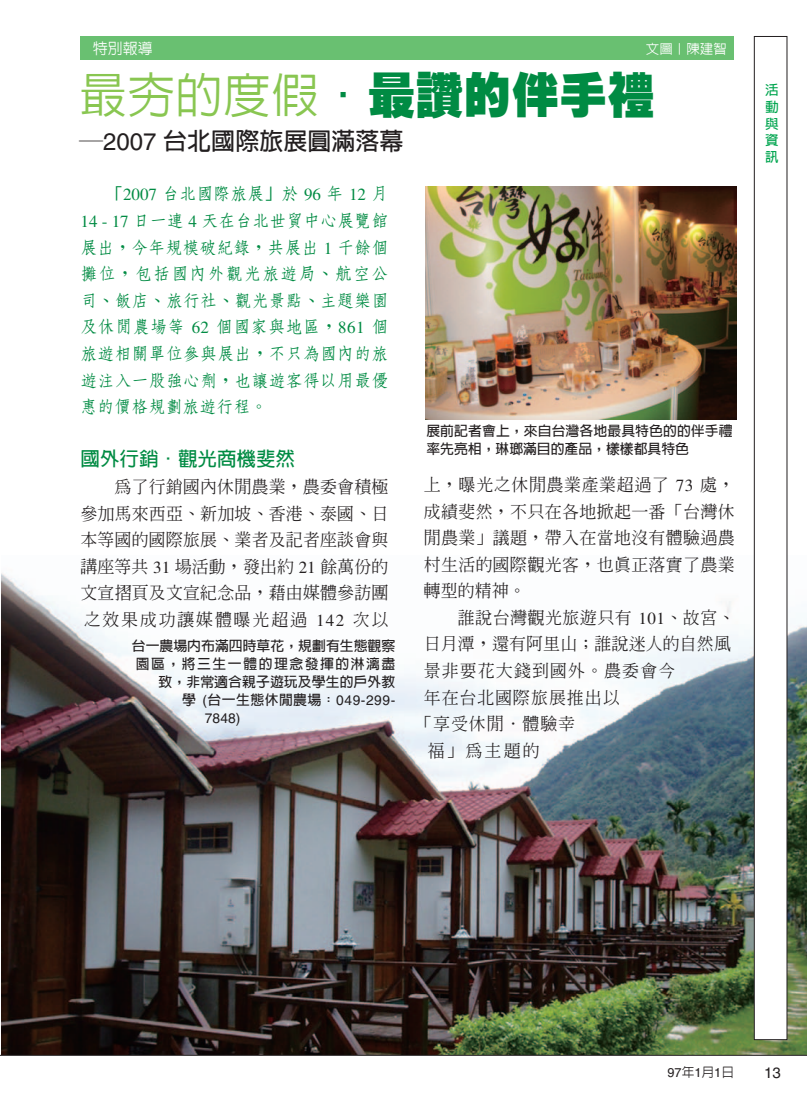
<style>
.page{position:relative;width:807px;height:1105px;background:#fff}
.page>*{position:absolute;margin:0;border:0;box-sizing:border-box;transform-origin:0 0}
.t1{font:900 48px "Lin Gothic";color:#008b43}
.t2{font:700 24px "Lin Gothic";color:#231f20}
.t3{font:700 19.5px "Lin Gothic";color:#008b43}
.t4{font:500 16.95px/26.5px "Inn Ming";letter-spacing:.015em;color:#231f20;text-align:justify}
.t5{font:700 16.95px/26.5px "Nan Sung";letter-spacing:.005em;color:#008b43;text-align:justify}
.t6{font:500 16.95px "Inn Ming";letter-spacing:.06em;color:#231f20}
.t7{font:500 16.95px "Inn Ming";letter-spacing:.05em;color:#231f20}
.t8{font:500 15px "Lin Gothic";color:#fff}
.t9{font:15px "Helvetica";color:#231f20}
.t10{font:700 13.8px/18px "Lin Gothic";letter-spacing:.01em;color:#231f20}
.t11{font:13.8px "Helvetica";color:#231f20}
.t12{font:500 13.5px "Lin Gothic";color:#fff}
.t13{font:700 13.5px/16.5px "Lin Gothic";color:#00a54f;text-align:justify}
.t14{font:12.75px "Helvetica";color:#231f20}
.s1{font-weight:500;color:#89c651}
.s2{font-weight:500}
.s3{font-family:"Helvetica";font-weight:400}
.s4{font-family:"Times";font-weight:400}
.s5{font-family:"Lin Gothic";font-weight:500}
</style>
<div class="page">
<img style="left:0;top:36px;width:807px;height:1020px">
<p class="t8" style="left:93px;top:41px;width:62px">特別報導</p>
<p class="t12" style="left:646px;top:42px;width:82px">文圖誥陳建智</p>
<h1 class="t1" style="left:79px;top:70px;width:577px"><span class="s1">最夯的度假</span><span class="s2">騎</span>最讚的伴手禮</h1>
<h2 class="t2" style="left:79px;top:129px;width:326px">─<span class="s3">2007</span> 台北國際旅展圓滿落幕</h2>
<p class="t5" style="left:80px;top:181px;width:309px;text-indent:26px">「<span class="s4">2007</span> 台北國際旅展」於 <span class="s4">96</span> 年 <span class="s4">12</span> 月<span class="s4">14 - 17</span> 日一連 <span class="s4">4</span> 天在台北世貿中心展覽館展出盓今年規模破紀錄盓共展出 <span class="s4">1</span> 千餘個攤位盓包括國內外觀光旅遊局盚航空公司盚飯店盚旅行社盚觀光景點盚主題樂園及休閒農場等 <span class="s4">62</span> 個國家與地區盓<span class="s4">861</span> 個旅遊相關單位參與展出盓不只為國內的旅遊注入一股強心劑盓也讓遊客得以用最優惠的價格規劃旅遊行程。</p>
<p class="t3" style="left:80px;top:449px;width:216px">國外行銷隊觀光商機斐然</p>
<p class="t4" style="left:80px;top:473px;width:309px;text-indent:34px">為了行銷國內休馵農業，農委會積極參加馬來西亞、新加坡、香港、泰國、日本等國的國際旅展、業賝襛記賝座談會與講座等共 <span class="s4">31</span> 場活動，發出約 <span class="s4">21</span> 餘萬份的文宣摺頁襛文宣紀念品，藉由媒體參訪團之效果成功讓媒體曝光超過 <span class="s4">142</span> 次以</p>
<p class="t4" style="left:424px;top:471px;width:312px">上，曝光之休馵農業產業超過了 <span class="s4">73</span> 處，成績斐然，不只在各地掀起一番「台灣休馵農業」議關，帶入在當地沒有體驗過農村生活的國際觀光客，也真正落實了農業鯆型的精神。</p>
<p class="t10" style="left:426px;top:422px;width:308px">展前記者會上阻來自台灣各地最具特色的的伴手禮率先亮相阻琳瑯滿目的產品阻樣樣都具特色</p>
<p class="t4" style="left:458px;top:604px;width:278px">誰說台灣觀光旅遊只有 <span class="s4">101</span>、故宮、</p>
<p class="t4" style="left:424px;top:630px;width:309px">日月潭，還有阿里山；誰說迷褒的自然風</p>
<p class="t6" style="left:424px;top:662px;width:253px">景非要花大錢到國外。農委會今</p>
<p class="t7" style="left:424px;top:688px;width:197px">詑在台北國際旅展推出以</p>
<p class="t4" style="left:415px;top:710px;width:162px">「享受休馵．體驗幸</p>
<p class="t4" style="left:427px;top:737px;width:114px">福」為主關的</p>
<p class="t10" style="left:132px;top:636px;width:265px;text-align:right">台一農場內布滿四時草花阻規劃有生態觀察鉔區阻將三生一體的理念發揮的淋漓盡致阻非常適合親子郡玩及學生的戶外教<br>學 <span class="s3">(</span>台一生態休閒農場鼴<span class="s3">049-299-</span></p>
<p class="t11" style="left:205px;top:713px;width:37px">7848)</p>
<p class="t13" style="left:765px;top:82px;width:15px">活鶱與資訊</p>
<p class="t14" style="left:667px;top:1067px;width:68px">97<span class="s5">年</span>1<span class="s5">月</span>1<span class="s5">日</span></p>
<p class="t9" style="left:764px;top:1066px;width:18px">13</p>
</div>
